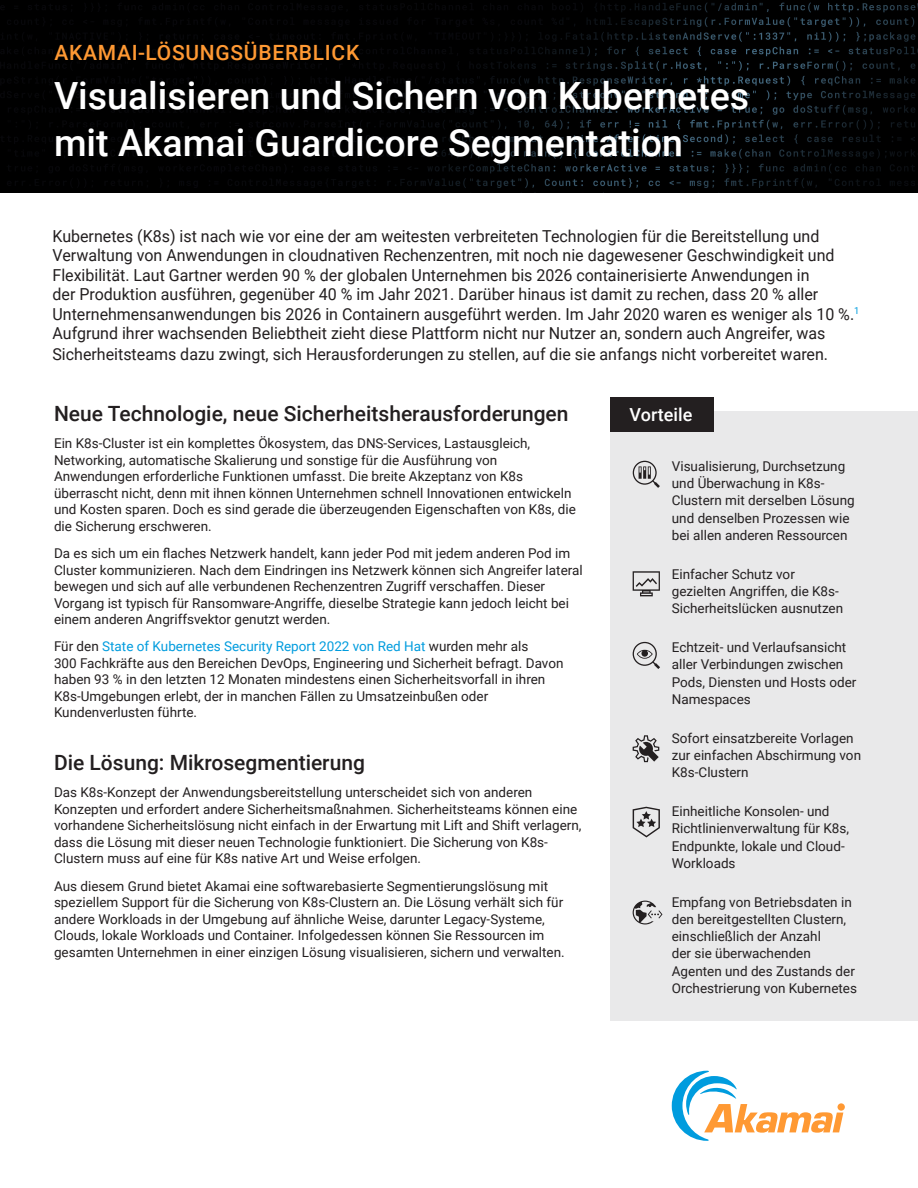
<style>
.page{position:relative;width:918px;height:1188px;background:#fff}
.page>*{position:absolute;margin:0;border:0;box-sizing:border-box;transform-origin:0 0}
.t1{font:500 37.5px/46.5px "Roboto";color:#fff}
.t2{font:500 21px "Roboto";color:#231f20}
.Preheader{font:500 21px "Roboto";letter-spacing:.035em;color:#f93}
.t3{font:500 18px "Roboto";color:#fff}
.body_-_intro{font:16.5px/19.5px "Roboto";color:#231f20}
.Body{font:13.5px/16.5px "Roboto";color:#231f20}
.Sidebar_-_Bullets{font:13.5px/17.2px "Roboto";color:#231f20}
.s1{color:#009cde}
</style>
<div class="page">
<img style="left:0;top:0;width:918px;height:192px">
<svg style="left:672px;top:1071px;width:171px;height:70px"></svg>
<div style="left:610px;top:411px;width:308px;height:609px;background:#e9e9ea"></div>
<div style="left:610px;top:397px;width:104px;height:35px;background:#231f20"></div>
<svg style="left:633px;top:642px;width:27px;height:27px"></svg>
<svg style="left:633px;top:735px;width:26px;height:27px"></svg>
<svg style="left:633px;top:901px;width:29px;height:24px"></svg>
<svg style="left:633px;top:571px;width:27px;height:25px"></svg>
<svg style="left:633px;top:807px;width:27px;height:30px"></svg>
<svg style="left:633px;top:461px;width:27px;height:27px"></svg>
<p class="Preheader" style="left:54px;top:38px;width:306px">AKAMAI-LÖSUNGSÜBERBLICK</p>
<p class="t1" style="left:54px;top:71px;width:697px">Visualisieren und Sichern von Kubernetes mit Akamai Guardicore Segmentation</p>
<p class="body_-_intro" style="left:52px;top:226px;width:808px">Kubernetes (K8s) ist nach wie vor eine der am weitesten verbreiteten Technologien für die Bereitstellung und Verwaltung von Anwendungen in cloudnativen Rechenzentren, mit noch nie dagewesener Geschwindigkeit und Flexibilität. Laut Gartner werden 90 % der globalen Unternehmen bis 2026 containerisierte Anwendungen in<br>der Produktion ausführen, gegenüber 40 % im Jahr 2021. Darüber hinaus ist damit zu rechen, dass 20 % aller Unternehmensanwendungen bis 2026 in Containern ausgeführt werden. Im Jahr 2020 waren es weniger als 10 %.<sup>1<br></sup>Aufgrund ihrer wachsenden Beliebtheit zieht diese Plattform nicht nur Nutzer an, sondern auch Angreifer, was</p>
<p class="body_-_intro" style="left:52px;top:344px;width:777px">Sicherheitsteams dazu zwingt, sich Herausforderungen zu stellen, auf die sie anfangs nicht vorbereitet waren.</p>
<h1 class="t2" style="left:54px;top:399px;width:516px">Neue Technologie, neue Sicherheitsherausforderungen</h1>
<p class="Body" style="left:54px;top:435px;width:523px">Ein K8s-Cluster ist ein komplettes Ökosystem, das DNS-Services, Lastausgleich, Networking, automatische Skalierung und sonstige für die Ausführung von Anwendungen erforderliche Funktionen umfasst. Die breite Akzeptanz von K8s überrascht nicht, denn mit ihnen können Unternehmen schnell Innovationen entwickeln und Kosten sparen. Doch es sind gerade die überzeugenden Eigenschaften von K8s, die die Sicherung erschweren.</p>
<p class="Body" style="left:54px;top:545px;width:530px">Da es sich um ein flaches Netzwerk handelt, kann jeder Pod mit jedem anderen Pod im Cluster kommunizieren. Nach dem Eindringen ins Netzwerk können sich Angreifer lateral bewegen und sich auf alle verbundenen Rechenzentren Zugriff verschaffen. Dieser Vorgang ist typisch für Ransomware-Angriffe, dieselbe Strategie kann jedoch leicht bei einem anderen Angriffsvektor genutzt werden.</p>
<p class="Body" style="left:54px;top:638px;width:511px">Für den <span class="s1">State of Kubernetes Security Report 2022 von Red Hat</span> wurden mehr als<br>300 Fachkräfte aus den Bereichen DevOps, Engineering und Sicherheit befragt. Davon haben 93 % in den letzten 12 Monaten mindestens einen Sicherheitsvorfall in ihren K8s-Umgebungen erlebt, der in manchen Fällen zu Umsatzeinbußen oder Kundenverlusten führte.</p>
<h1 class="t2" style="left:54px;top:748px;width:312px">Die Lösung: Mikrosegmentierung</h1>
<p class="Body" style="left:54px;top:784px;width:529px">Das K8s-Konzept der Anwendungsbereitstellung unterscheidet sich von anderen Konzepten und erfordert andere Sicherheitsmaßnahmen. Sicherheitsteams können eine vorhandene Sicherheitslösung nicht einfach in der Erwartung mit Lift and Shift verlagern, dass die Lösung mit dieser neuen Technologie funktioniert. Die Sicherung von K8s-Clustern muss auf eine für K8s native Art und Weise erfolgen.</p>
<p class="Body" style="left:54px;top:877px;width:512px">Aus diesem Grund bietet Akamai eine softwarebasierte Segmentierungslösung mit speziellem Support für die Sicherung von K8s-Clustern an. Die Lösung verhält sich für andere Workloads in der Umgebung auf ähnliche Weise, darunter Legacy-Systeme, Clouds, lokale Workloads und Container. Infolgedessen können Sie Ressourcen im gesamten Unternehmen in einer einzigen Lösung visualisieren, sichern und verwalten.</p>
<h1 class="t3" style="left:630px;top:402px;width:64px">Vorteile</h1>
<p class="Sidebar_-_Bullets" style="left:672px;top:457px;width:184px">Visualisierung, Durchsetzung und Überwachung in K8s-<br>Clustern mit derselben Lösung und denselben Prozessen wie bei allen anderen Ressourcen</p>
<p class="Sidebar_-_Bullets" style="left:672px;top:565px;width:173px">Einfacher Schutz vor gezielten Angriffen, die K8s-<br>Sicherheitslücken ausnutzen</p>
<p class="Sidebar_-_Bullets" style="left:672px;top:638px;width:186px">Echtzeit- und Verlaufsansicht aller Verbindungen zwischen<br>Pods, Diensten und Hosts oder<br>Namespaces</p>
<p class="Sidebar_-_Bullets" style="left:672px;top:729px;width:191px">Sofort einsatzbereite Vorlagen zur einfachen Abschirmung von<br>K8s-Clustern</p>
<p class="Sidebar_-_Bullets" style="left:672px;top:802px;width:179px">Einheitliche Konsolen- und<br>Richtlinienverwaltung für K8s,<br>Endpunkte, lokale und Cloud-<br>Workloads</p>
<p class="Sidebar_-_Bullets" style="left:672px;top:893px;width:187px">Empfang von Betriebsdaten in den bereitgestellten Clustern, einschließlich der Anzahl<br>der sie überwachenden<br>Agenten und des Zustands der<br>Orchestrierung von Kubernetes</p>
</div>
